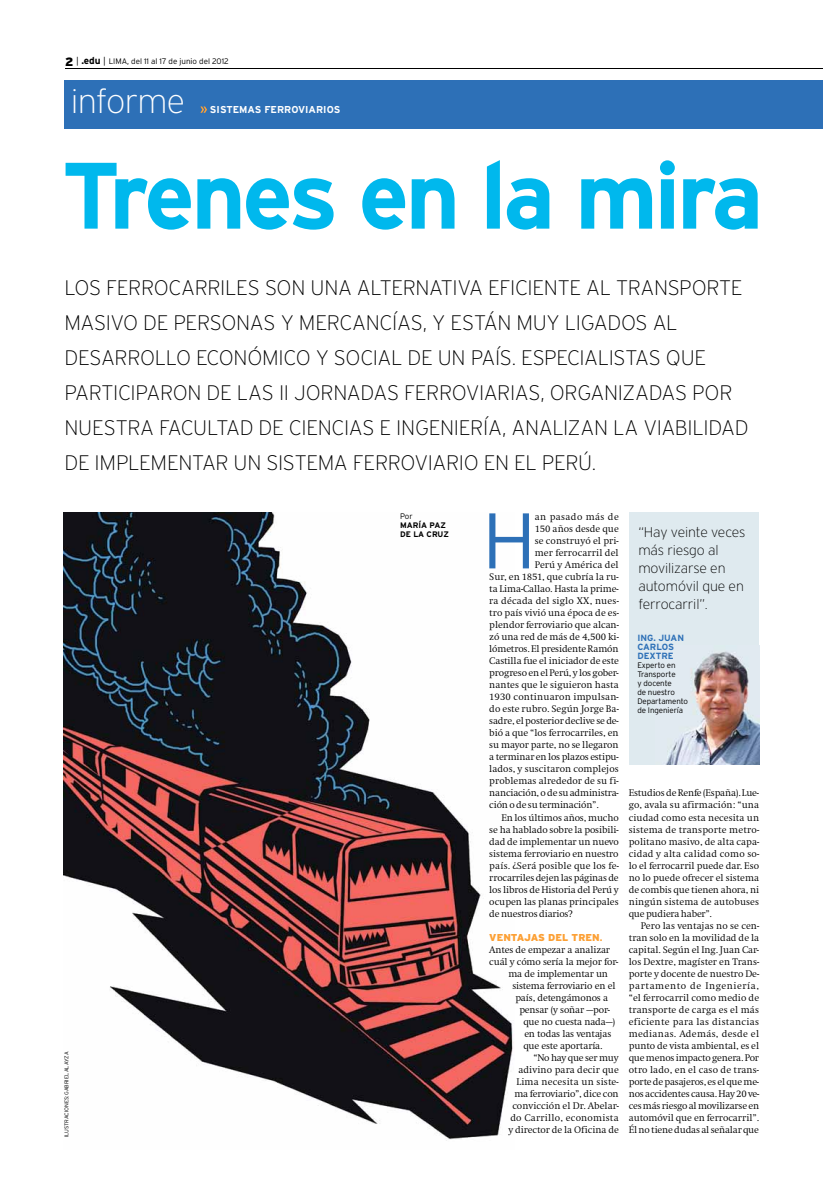
<style>
.page{position:relative;width:823px;height:1191px;background:#fff}
.page>*{position:absolute;margin:0;border:0;box-sizing:border-box;transform-origin:0 0}
.t1{font:700 94px "Interstate";letter-spacing:-.04em;color:#00b8ed}
.t2{font:300 78.6px "Interstate";color:#2d70b7}
.t3{font:200 34px "Interstate";letter-spacing:-.02em;color:#fff}
.t4{font:200 21px/35px "Interstate";letter-spacing:-.015em;color:#000}
.t5{font:200 14px/18px "Interstate";letter-spacing:-.01em;color:#000}
.t6{font:300 10px "Swift EF";letter-spacing:-.005em;color:#000}
.t7{font:300 10px "Swift EF";letter-spacing:.015em;color:#000}
.t8{font:300 10px "Swift EF";letter-spacing:.03em;color:#000}
.t9{font:300 10px "Swift EF";letter-spacing:.02em;color:#000}
.t10{font:300 10px "Swift EF";letter-spacing:.055em;color:#000}
.t11{font:700 10px "Interstate";color:#fff}
.t12{font:900 10px "Interstate";color:#fca035}
.t13{font:300 10px "Swift EF";letter-spacing:.035em;color:#000}
.t14{font:700 9px/9px "Interstate";color:#2d70b7}
.t15{font:300 8px/9px "Interstate";letter-spacing:-.01em;color:#000}
.t16{font:700 8px/9px "Interstate";color:#000}
.t17{font:300 5.5px "Interstate";letter-spacing:-.01em;color:#000}
.s1{font-weight:900;font-size:12px}
.s2{font-size:9px}
.s3{font-weight:700;font-size:10px}
.s4{font-weight:300}
.s5{font-weight:700}
</style>
<div class="page">
<img style="left:64px;top:513px;width:449px;height:628px">
<div style="left:65px;top:81px;width:757px;height:48px;background:#2d70b7"></div>
<hr style="left:65px;top:69px;width:757px;height:1px;background:#000">
<svg style="left:200px;top:106px;width:7px;height:7px"></svg>
<div style="left:629px;top:513px;width:129px;height:252px;background:#dfeaef"></div>
<img style="left:666px;top:652px;width:92px;height:113px">
<p class="t15" style="left:65px;top:57px;width:165px"><span class="s1">2</span> <span class="s2">|</span> <span class="s3">.edu</span> <span class="s2">|</span> LIMA, del 11 al 17 de junio del 2012</p>
<p class="t3" style="left:71px;top:83px;width:116px">informe</p>
<p class="t11" style="left:210px;top:104px;width:132px">SISTEMAS FERROVIARIOS</p>
<p class="t1" style="left:61px;top:143px;width:703px">Trenes en la mira</p>
<p class="t4" style="left:64px;top:270px;width:685px">LOS FERROCARRILES SON UNA ALTERNATIVA EFICIENTE AL TRANSPORTE MASIVO DE PERSONAS Y MERCANCÍAS, Y ESTÁN MUY LIGADOS AL DESARROLLO ECONÓMICO Y SOCIAL DE UN PAÍS. ESPECIALISTAS QUE PARTICIPARON DE LAS II JORNADAS FERROVIARIAS, ORGANIZADAS POR NUESTRA FACULTAD DE CIENCIAS E INGENIERÍA, ANALIZAN LA VIABILIDAD DE IMPLEMENTAR UN SISTEMA FERROVIARIO EN EL PERÚ.</p>
<p class="t17" style="left:63px;top:1137px;width:87px;rotate:-90deg">ILUSTRACIONES: GABRIEL ALAYZA</p>
<p class="t16" style="left:400px;top:512px;width:50px"><span class="s4">Por<br></span>MARÍA PAZ<br>DE LA CRUZ</p>
<p class="t2" style="left:482px;top:496px;width:56px">H</p>
<p class="t13" style="left:534px;top:512px;width:85px">an pasado más de</p>
<p class="t6" style="left:534px;top:524px;width:85px">150 años desde que</p>
<p class="t6" style="left:534px;top:536px;width:85px">se construyó el pri-</p>
<p class="t6" style="left:534px;top:548px;width:85px">mer ferrocarril del</p>
<p class="t6" style="left:534px;top:560px;width:85px">Perú y América del</p>
<p class="t6" style="left:489px;top:572px;width:131px">Sur, en 1851, que cubría la ru-</p>
<p class="t6" style="left:489px;top:584px;width:131px">ta Lima-Callao. Hasta la prime-</p>
<p class="t9" style="left:489px;top:596px;width:131px">ra década del siglo XX, nues-</p>
<p class="t6" style="left:489px;top:608px;width:131px">tro país vivió una época de es-</p>
<p class="t6" style="left:489px;top:620px;width:131px">plendor ferroviario que alcan-</p>
<p class="t6" style="left:489px;top:632px;width:131px">zó una red de más de 4,500 ki-</p>
<p class="t6" style="left:489px;top:644px;width:131px">lómetros. El presidente Ramón</p>
<p class="t6" style="left:489px;top:656px;width:131px">Castilla fue el iniciador de este</p>
<p class="t6" style="left:489px;top:668px;width:131px">progreso en el Perú, y los gober-</p>
<p class="t6" style="left:489px;top:680px;width:131px">nantes que le siguieron hasta</p>
<p class="t7" style="left:489px;top:692px;width:131px">1930 continuaron impulsan-</p>
<p class="t6" style="left:489px;top:704px;width:131px">do este rubro. Según Jorge Ba-</p>
<p class="t6" style="left:489px;top:716px;width:131px">sadre, el posterior declive se de-</p>
<p class="t6" style="left:489px;top:728px;width:131px">bió a que “los ferrocarriles, en</p>
<p class="t6" style="left:489px;top:740px;width:131px">su mayor parte, no se llegaron</p>
<p class="t6" style="left:489px;top:752px;width:131px">a terminar en los plazos estipu-</p>
<p class="t6" style="left:489px;top:764px;width:131px">lados, y suscitaron complejos</p>
<p class="t6" style="left:489px;top:776px;width:131px">problemas alrededor de su fi-</p>
<p class="t6" style="left:489px;top:788px;width:131px">nanciación, o de su administra-</p>
<p class="t6" style="left:489px;top:800px;width:111px">ción o de su terminación”.</p>
<p class="t6" style="left:501px;top:812px;width:119px">En los últimos años, mucho</p>
<p class="t6" style="left:489px;top:824px;width:131px">se ha hablado sobre la posibili-</p>
<p class="t6" style="left:489px;top:836px;width:131px">dad de implementar un nuevo</p>
<p class="t6" style="left:489px;top:848px;width:131px">sistema ferroviario en nuestro</p>
<p class="t7" style="left:489px;top:860px;width:131px">país. ¿Será posible que los fe-</p>
<p class="t6" style="left:489px;top:872px;width:131px">rrocarriles dejen las páginas de</p>
<p class="t6" style="left:489px;top:884px;width:131px">los libros de Historia del Perú y</p>
<p class="t6" style="left:489px;top:896px;width:131px">ocupen las planas principales</p>
<p class="t6" style="left:489px;top:908px;width:85px">de nuestros diarios?</p>
<p class="t12" style="left:489px;top:931px;width:115px">VENTAJAS DEL TREN<span class="s5">.</span></p>
<p class="t6" style="left:489px;top:944px;width:122px">Antes de empezar a analizar</p>
<p class="t6" style="left:489px;top:956px;width:130px">cuál y cómo sería la mejor for-</p>
<p class="t6" style="left:508px;top:968px;width:101px">ma de implementar un</p>
<p class="t6" style="left:512px;top:980px;width:105px">sistema ferroviario en el</p>
<p class="t6" style="left:515px;top:992px;width:94px">país, detengámonos a</p>
<p class="t6" style="left:519px;top:1004px;width:92px">pensar (y soñar —por-</p>
<p class="t6" style="left:523px;top:1016px;width:93px">que no cuesta nada—)</p>
<p class="t6" style="left:524px;top:1028px;width:88px">en todas las ventajas</p>
<p class="t6" style="left:523px;top:1040px;width:81px">que este aportaría.</p>
<p class="t6" style="left:533px;top:1052px;width:87px">“No hay que ser muy</p>
<p class="t6" style="left:518px;top:1064px;width:102px">adivino para decir que</p>
<p class="t7" style="left:516px;top:1076px;width:104px">Lima necesita un siste-</p>
<p class="t6" style="left:514px;top:1088px;width:106px">ma ferroviario”, dice con</p>
<p class="t6" style="left:512px;top:1100px;width:108px">convicción el Dr. Abelar-</p>
<p class="t9" style="left:510px;top:1112px;width:110px">do Carrillo, economista</p>
<p class="t6" style="left:508px;top:1124px;width:112px">y director de la Oficina de</p>
<p class="t5" style="left:638px;top:523px;width:109px">“Hay veinte veces más riesgo al movilizarse en automóvil que en ferrocarril”.</p>
<p class="t14" style="left:637px;top:633px;width:48px">ING. JUAN<br>CARLOS<br>DEXTRE</p>
<p class="t15" style="left:637px;top:661px;width:52px">Experto en<br>Transporte<br>y docente<br>de nuestro<br>Departamento de Ingeniería</p>
<p class="t6" style="left:628px;top:788px;width:132px">Estudios de Renfe (España). Lue-</p>
<p class="t6" style="left:628px;top:800px;width:132px">go, avala su afirmación: “una</p>
<p class="t6" style="left:628px;top:812px;width:132px">ciudad como esta necesita un</p>
<p class="t7" style="left:628px;top:824px;width:132px">sistema de transporte metro-</p>
<p class="t6" style="left:628px;top:836px;width:132px">politano masivo, de alta capa-</p>
<p class="t7" style="left:628px;top:848px;width:132px">cidad y alta calidad como so-</p>
<p class="t6" style="left:628px;top:860px;width:132px">lo el ferrocarril puede dar. Eso</p>
<p class="t6" style="left:628px;top:872px;width:132px">no lo puede ofrecer el sistema</p>
<p class="t6" style="left:628px;top:884px;width:132px">de combis que tienen ahora, ni</p>
<p class="t6" style="left:628px;top:896px;width:132px">ningún sistema de autobuses</p>
<p class="t6" style="left:628px;top:908px;width:85px">que pudiera haber”.</p>
<p class="t6" style="left:640px;top:920px;width:120px">Pero las ventajas no se cen-</p>
<p class="t6" style="left:628px;top:932px;width:132px">tran solo en la movilidad de la</p>
<p class="t6" style="left:628px;top:944px;width:132px">capital. Según el Ing. Juan Car-</p>
<p class="t6" style="left:628px;top:956px;width:132px">los Dextre, magíster en Trans-</p>
<p class="t6" style="left:628px;top:968px;width:132px">porte y docente de nuestro De-</p>
<p class="t10" style="left:628px;top:980px;width:132px">partamento de Ingeniería,</p>
<p class="t6" style="left:628px;top:992px;width:132px">“el ferrocarril como medio de</p>
<p class="t6" style="left:628px;top:1004px;width:132px">transporte de carga es el más</p>
<p class="t8" style="left:628px;top:1016px;width:132px">eficiente para las distancias</p>
<p class="t8" style="left:628px;top:1028px;width:132px">medianas. Además, desde el</p>
<p class="t6" style="left:628px;top:1040px;width:132px">punto de vista ambiental, es el</p>
<p class="t6" style="left:628px;top:1052px;width:132px">que menos impacto genera. Por</p>
<p class="t6" style="left:628px;top:1064px;width:132px">otro lado, en el caso de trans-</p>
<p class="t6" style="left:628px;top:1076px;width:132px">porte de pasajeros, es el que me-</p>
<p class="t6" style="left:628px;top:1088px;width:132px">nos accidentes causa. Hay 20 ve-</p>
<p class="t6" style="left:628px;top:1100px;width:132px">ces más riesgo al movilizarse en</p>
<p class="t6" style="left:628px;top:1112px;width:132px">automóvil que en ferrocarril”.</p>
<p class="t6" style="left:628px;top:1124px;width:132px">Él no tiene dudas al señalar que</p>
</div>
